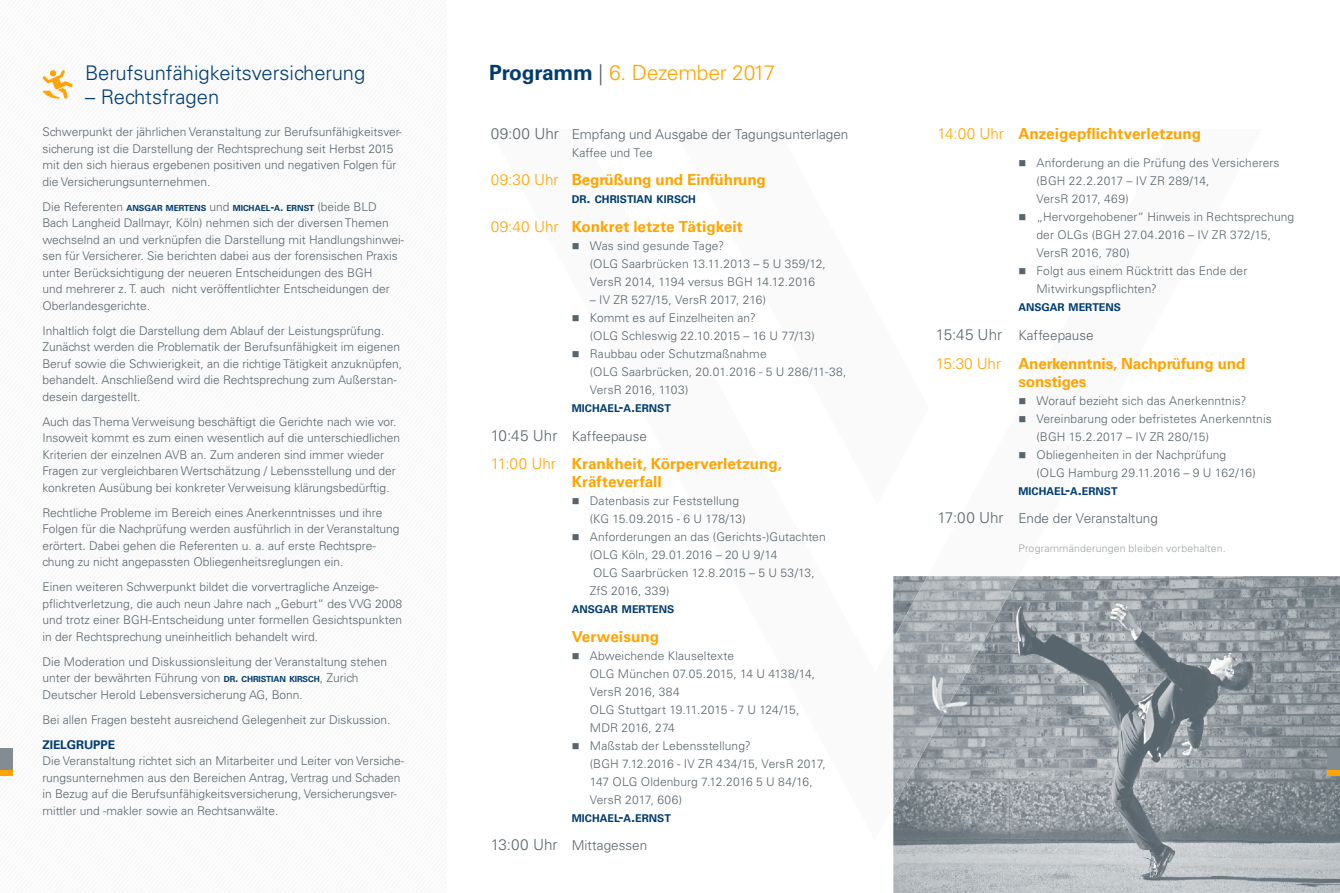
<style>
.page{position:relative;width:1340px;height:893px;background:#fff}
.page>*{position:absolute;margin:0;border:0;box-sizing:border-box;transform-origin:0 0}
.t1{font:300 21px "Univers LT Std";letter-spacing:-.01em;color:#ffa400}
.t2{font:300 20.1px "Univers LT Std";color:#003c70}
.t3{font:700 15.3px/18px "Univers LT Std";letter-spacing:-.005em;color:#ffa400}
.t4{font:300 13.5px "Univers LT Std";color:#59656d}
.t5{font:300 12px/16.5px "Univers LT Std";color:#59656d}
.t6{font:700 12px "Univers LT Std";letter-spacing:-.005em;color:#003c70}
.t7{font:700 10.65px "Univers LT Std";color:#003c70}
.t8{font:300 10.5px "Univers LT Std";letter-spacing:.015em;color:#9ca3a7}
.t9{font:700 8.4px "Univers LT Std";letter-spacing:-.005em;color:#003c70}
.s1{font-weight:300;font-size:12px;color:#59656d}
.s2{font-size:12px}
.s3{font-weight:700;font-size:8.4px;color:#003c70}
.s4{font-weight:700;color:#003c70}
.s5{color:#59656d}
.s6{font-size:15.3px}
.s7{font-weight:300}
</style>
<div class="page">
<img style="left:893px;top:576px;width:446px;height:317px">
<svg style="left:893px;top:576px;width:369px;height:264px;background:#90989d"></svg>
<img style="left:893px;top:576px;width:125px;height:231px">
<svg style="left:245px;top:658px;width:201px;height:235px"></svg>
<div style="left:0;top:770px;width:13px;height:6px;background:#ffa400"></div>
<div style="left:0;top:748px;width:13px;height:22px;background:#838c92"></div>
<div style="left:1327px;top:770px;width:12px;height:6px;background:#ffa400"></div>
<div style="left:1327px;top:748px;width:12px;height:22px;background:#838c92"></div>
<svg style="left:0;top:0;width:199px;height:232px"></svg>
<h2 class="t2" style="left:85px;top:61px;width:282px">Berufsunfähigkeitsversicherung</h2>
<h2 class="t2" style="left:85px;top:85px;width:136px">– Rechtsfragen</h2>
<p class="t5" style="left:43px;top:124px;width:361px">Schwerpunkt der jährlichen Veranstaltung zur Berufsunfähigkeitsver&shy;sicherung ist die Darstellung der Rechtsprechung seit Herbst 2015 mit den sich hieraus ergebenen positiven und negativen Folgen für die Versicherungsunternehmen.</p>
<p class="t9" style="left:43px;top:203px;width:336px"><span class="s1">Die Referenten</span> ANSGAR MERTENS <span class="s1">und</span> MICHAEL<span class="s2">-</span>A<span class="s2">.</span> ERNST <span class="s1">(beide BLD</span></p>
<p class="t5" style="left:43px;top:215px;width:363px">Bach Langheid Dallmayr, Köln) nehmen sich der diversen Themen wechselnd an und verknüpfen die Darstellung mit Handlungshinwei&shy;sen für Versicherer. Sie berichten dabei aus der forensischen Praxis unter Berücksichtigung der neueren Entscheidungen des BGH<br>und mehrerer z. T. auch nicht veröffentlichter Entscheidungen der Oberlandesgerichte.</p>
<p class="t5" style="left:43px;top:322px;width:361px">Inhaltlich folgt die Darstellung dem Ablauf der Leistungsprüfung.<br>Zunächst werden die Problematik der Berufsunfähigkeit im eigenen Beruf sowie die Schwierigkeit, an die richtige Tätigkeit anzuknüpfen, behandelt. Anschließend wird die Rechtsprechung zum Außerstan&shy;desein dargestellt.</p>
<p class="t5" style="left:43px;top:413px;width:359px">Auch das Thema Verweisung beschäftigt die Gerichte nach wie vor.<br>Insoweit kommt es zum einen wesentlich auf die unterschiedlichen Kriterien der einzelnen AVB an. Zum anderen sind immer wieder Fragen zur vergleichbaren Wertschätzung / Lebensstellung und der konkreten Ausübung bei konkreter Verweisung klärungsbedürftig.</p>
<p class="t5" style="left:43px;top:504px;width:358px">Rechtliche Probleme im Bereich eines Anerkenntnisses und ihre Folgen für die Nachprüfung werden ausführlich in der Veranstaltung erörtert. Dabei gehen die Referenten u. a. auf erste Rechtspre&shy;chung zu nicht angepassten Obliegenheitsreglungen ein.</p>
<p class="t5" style="left:43px;top:579px;width:361px">Einen weiteren Schwerpunkt bildet die vorvertragliche Anzeige&shy;pflichtverletzung, die auch neun Jahre nach „Geburt“ des VVG 2008 und trotz einer BGH-Entscheidung unter formellen Gesichtspunkten in der Rechtsprechung uneinheitlich behandelt wird.</p>
<p class="t5" style="left:43px;top:653px;width:346px">Die Moderation und Diskussionsleitung der Veranstaltung stehen unter der bewährten Führung von <span class="s3">DR</span><span class="s4">.</span> <span class="s3">CHRISTIAN KIRSCH</span>, Zurich<br>Deutscher Herold Lebensversicherung AG, Bonn.</p>
<p class="t5" style="left:43px;top:711px;width:349px">Bei allen Fragen besteht ausreichend Gelegenheit zur Diskussion.</p>
<p class="t6" style="left:43px;top:738px;width:74px">ZIELGRUPPE</p>
<p class="t5" style="left:43px;top:753px;width:363px">Die Veranstaltung richtet sich an Mitarbeiter und Leiter von Versiche&shy;rungsunternehmen aus den Bereichen Antrag, Vertrag und Schaden in Bezug auf die Berufsunfähigkeitsversicherung, Versicherungsver&shy;mittler und -makler sowie an Rechtsanwälte.</p>
<h1 class="t1" style="left:489px;top:60px;width:287px"><span class="s4">Programm</span> <span class="s5">|</span> 6. Dezember 2017</h1>
<p class="t4" style="left:490px;top:126px;width:359px"><span class="s6">09:00 Uhr</span> Empfang und Ausgabe der Tagungsunterlagen</p>
<p class="t5" style="left:571px;top:144px;width:83px">Kaffee und Tee</p>
<p class="t3" style="left:490px;top:171px;width:277px"><span class="s7">09:30 Uhr</span> Begrüßung und Einführung</p>
<p class="t7" style="left:571px;top:193px;width:126px">DR<span class="s6">.</span> CHRISTIAN KIRSCH</p>
<p class="t3" style="left:490px;top:218px;width:254px"><span class="s7">09:40 Uhr</span> Konkret letzte Tätigkeit</p>
<p class="t5" style="left:589px;top:237px;width:237px;line-height:18px;text-indent:-18px">■ Was sind gesunde Tage?<br>(OLG Saarbrücken 13.11.2013 – 5 U 359/12,<br>VersR 2014, 1194 versus BGH 14.12.2016</p>
<p class="t5" style="left:589px;top:291px;width:178px">– IV ZR 527/15, VersR 2017, 216)</p>
<p class="t5" style="left:589px;top:309px;width:226px;line-height:18px;text-indent:-18px">■ Kommt es auf Einzelheiten an?<br>(OLG Schleswig 22.10.2015 – 16 U 77/13)</p>
<p class="t5" style="left:589px;top:345px;width:258px;line-height:18px;text-indent:-18px">■ Raubbau oder Schutzmaßnahme<br>(OLG Saarbrücken, 20.01.2016 - 5 U 286/11-38,<br>VersR 2016, 1103)</p>
<p class="t7" style="left:571px;top:402px;width:101px">MICHAEL<span class="s6">-</span>A<span class="s6">.</span>ERNST</p>
<p class="t4" style="left:490px;top:428px;width:158px"><span class="s6">10:45 Uhr</span> Kaffeepause</p>
<p class="t3" style="left:571px;top:455px;width:212px;text-indent:-81px"><span class="s7">11:00 Uhr</span> Krankheit, Körperverletzung,<br>Kräfteverfall</p>
<p class="t5" style="left:589px;top:492px;width:157px;line-height:18px;text-indent:-18px">■ Datenbasis zur Feststellung (KG 15.09.2015 - 6 U 178/13)</p>
<p class="t5" style="left:589px;top:528px;width:237px;line-height:18px;text-indent:-18px">■ Anforderungen an das (Gerichts-)Gutachten (OLG Köln, 29.01.2016 – 20 U 9/14<br>OLG Saarbrücken 12.8.2015 – 5 U 53/13,<br>ZfS 2016, 339)</p>
<p class="t7" style="left:571px;top:603px;width:104px">ANSGAR MERTENS</p>
<p class="t3" style="left:571px;top:628px;width:89px">Verweisung</p>
<p class="t5" style="left:589px;top:647px;width:227px;line-height:18px;text-indent:-18px">■ Abweichende Klauseltexte<br>OLG München 07.05.2015, 14 U 4138/14,<br>VersR 2016, 384<br>OLG Stuttgart 19.11.2015 - 7 U 124/15,<br>MDR 2016, 274</p>
<p class="t5" style="left:589px;top:737px;width:238px;line-height:18px;text-indent:-18px">■ Maßstab der Lebensstellung?<br>(BGH 7.12.2016 - IV ZR 434/15, VersR 2017,<br>147 OLG Oldenburg 7.12.2016 5 U 84/16,<br>VersR 2017, 606)</p>
<p class="t7" style="left:571px;top:812px;width:101px">MICHAEL<span class="s6">-</span>A<span class="s6">.</span>ERNST</p>
<p class="t4" style="left:490px;top:837px;width:158px"><span class="s6">13:00 Uhr</span> Mittagessen</p>
<p class="t3" style="left:937px;top:124px;width:265px"><span class="s7">14:00 Uhr</span> Anzeigepflichtverletzung</p>
<p class="t5" style="left:1036px;top:154px;width:245px;line-height:18px;text-indent:-18px">■ Anforderung an die Prüfung des Versicherers (BGH 22.2.2017 – IV ZR 289/14,<br>VersR 2017, 469)</p>
<p class="t5" style="left:1036px;top:208px;width:259px;line-height:18px;text-indent:-18px">■ „Hervorgehobener“ Hinweis in Rechtsprechung der OLGs (BGH 27.04.2016 – IV ZR 372/15,<br>VersR 2016, 780)</p>
<p class="t5" style="left:1036px;top:262px;width:212px;line-height:18px;text-indent:-18px">■ Folgt aus einem Rücktritt das Ende der<br>Mitwirkungspflichten?</p>
<p class="t7" style="left:1018px;top:301px;width:104px">ANSGAR MERTENS</p>
<p class="t4" style="left:935px;top:327px;width:159px"><span class="s6">15:45 Uhr</span> Kaffeepause</p>
<p class="t3" style="left:1018px;top:354px;width:229px;text-indent:-82px"><span class="s7">15:30 Uhr</span> Anerkenntnis, Nachprüfung und sonstiges</p>
<p class="t5" style="left:1018px;top:392px;width:229px">■ Worauf bezieht sich das Anerkenntnis?</p>
<p class="t5" style="left:1036px;top:409px;width:237px;line-height:18px;text-indent:-18px">■ Vereinbarung oder befristetes Anerkenntnis (BGH 15.2.2017 – IV ZR 280/15)</p>
<p class="t5" style="left:1036px;top:445px;width:221px;line-height:18px;text-indent:-18px">■ Obliegenheiten in der Nachprüfung (OLG Hamburg 29.11.2016 – 9 U 162/16)</p>
<p class="t7" style="left:1018px;top:485px;width:101px">MICHAEL<span class="s6">-</span>A<span class="s6">.</span>ERNST</p>
<p class="t4" style="left:937px;top:510px;width:222px"><span class="s6">17:00 Uhr</span> Ende der Veranstaltung</p>
<p class="t8" style="left:1018px;top:542px;width:209px">Programmänderungen bleiben vorbehalten.</p>
</div>
